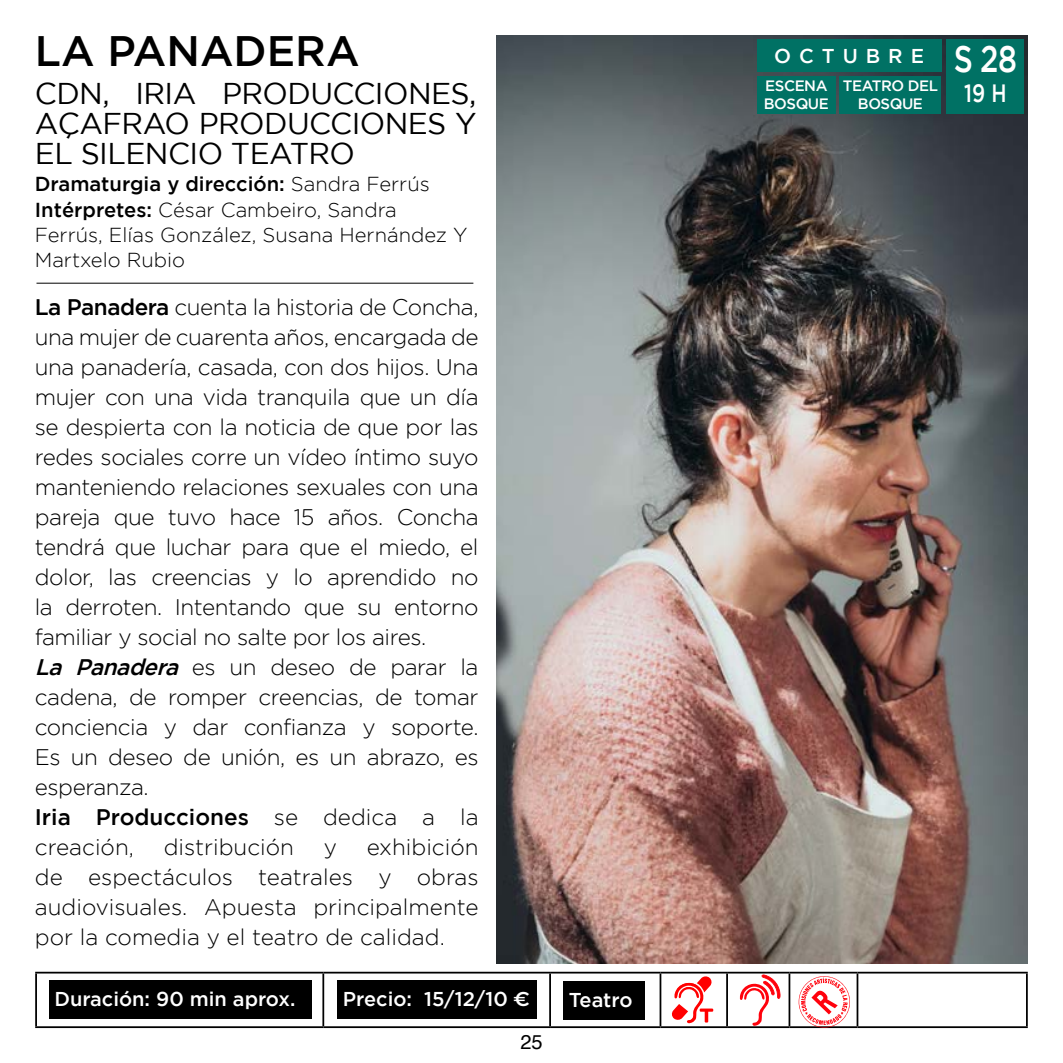
<style>
.page{position:relative;width:1063px;height:1063px;background:#fff}
.page>*{position:absolute;margin:0;border:0;box-sizing:border-box;transform-origin:0 0}
.t1{font:500 42.5px "Gotham";color:#000}
.t2{font:500 37.5px "Gotham";color:#fff;scale:.8 1}
.t3{font:30px/30px "Gotham";letter-spacing:-.02em;color:#000;text-align:justify}
.t4{font:500 25px "Gotham";color:#fff;scale:.8 1}
.t5{font:300 22.5px/30px "Gotham";letter-spacing:-.02em;color:#000}
.t6{font:300 22.5px "Gotham";color:#000}
.t7{font:300 20.25px/25.2px "Gotham";color:#000}
.t8{font:500 20px "Gotham";color:#fff}
.t9{font:500 20px "Gotham";letter-spacing:.4em;color:#fff}
.t10{font:20px "Helvetica";color:#000}
.t11{font:500 15px/17.5px "Gotham";letter-spacing:-.03em;color:#fff;text-align:center}
.s1{font-weight:500}
.s2{font-weight:500;font-style:italic}
.s3{font-family:"Montserrat Alternates";font-weight:600}
</style>
<div class="page">
<div style="left:49px;top:980px;width:262px;height:39px;background:#000"></div>
<div style="left:563px;top:981px;width:82px;height:39px;background:#000"></div>
<div style="left:337px;top:980px;width:200px;height:39px;background:#000"></div>
<hr style="left:37px;top:283px;width:436px;height:1px;background:#000">
<svg style="left:739px;top:974px;width:42px;height:52px"></svg>
<img style="left:496px;top:35px;width:532px;height:929px">
<div style="left:757px;top:39px;width:184px;height:33px;background:#007164"></div>
<div style="left:840px;top:76px;width:101px;height:37px;background:#007164"></div>
<div style="left:757px;top:76px;width:79px;height:37px;background:#007164"></div>
<div style="left:947px;top:39px;width:77px;height:74px;background:#007164"></div>
<hr style="left:35px;top:972px;width:288px;height:2px;background:#000">
<hr style="left:35px;top:974px;width:2px;height:52px;background:#000">
<hr style="left:323px;top:972px;width:227px;height:2px;background:#000">
<hr style="left:322px;top:974px;width:2px;height:52px;background:#000">
<hr style="left:550px;top:972px;width:110px;height:2px;background:#000">
<hr style="left:549px;top:974px;width:2px;height:52px;background:#000">
<hr style="left:660px;top:972px;width:67px;height:2px;background:#000">
<hr style="left:660px;top:974px;width:1px;height:52px;background:#000">
<hr style="left:727px;top:972px;width:62px;height:2px;background:#000">
<hr style="left:726px;top:974px;width:2px;height:52px;background:#000">
<hr style="left:789px;top:972px;width:68px;height:2px;background:#000">
<hr style="left:789px;top:974px;width:1px;height:52px;background:#000">
<hr style="left:857px;top:972px;width:171px;height:2px;background:#000">
<hr style="left:857px;top:974px;width:1px;height:52px;background:#000">
<hr style="left:1026px;top:974px;width:2px;height:52px;background:#000">
<hr style="left:35px;top:1026px;width:288px;height:2px;background:#000">
<hr style="left:323px;top:1026px;width:227px;height:2px;background:#000">
<hr style="left:550px;top:1026px;width:110px;height:2px;background:#000">
<hr style="left:660px;top:1026px;width:67px;height:2px;background:#000">
<hr style="left:727px;top:1026px;width:62px;height:2px;background:#000">
<hr style="left:789px;top:1026px;width:68px;height:2px;background:#000">
<hr style="left:857px;top:1026px;width:171px;height:2px;background:#000">
<svg style="left:671px;top:976px;width:42px;height:47px"></svg>
<svg style="left:799px;top:976px;width:52px;height:53px"></svg>
<h1 class="t1" style="left:35px;top:27px;width:326px">LA PANADERA</h1>
<h3 class="t3" style="left:35px;top:77px;width:443px">CDN, IRIA PRODUCCIONES, AÇAFRAO PRODUCCIONES Y EL SILENCIO TEATRO</h3>
<p class="t7" style="left:35px;top:171px;width:434px"><span class="s1">Dramaturgia y dirección:</span> Sandra Ferrús <span class="s1">Intérpretes:</span> César Cambeiro, Sandra Ferrús, Elías González, Susana Hernández Y Martxelo Rubio</p>
<p class="t5" style="left:35px;top:292px;width:445px"><span class="s1">La Panadera</span> cuenta la historia de Concha, una mujer de cuarenta años, encargada de una panadería, casada, con dos hijos. Una mujer con una vida tranquila que un día se despierta con la noticia de que por las redes sociales corre un vídeo íntimo suyo manteniendo relaciones sexuales con una pareja que tuvo hace 15 años. Concha tendrá que luchar para que el miedo, el dolor, las creencias y lo aprendido no la derroten. Intentando que su entorno familiar y social no salte por los aires.<br><span class="s2">La Panadera</span> es un deseo de parar la cadena, de romper creencias, de tomar conciencia y dar confianza y soporte.<br>Es un deseo de unión, es un abrazo, es esperanza.<br><span class="s1">Iria Producciones</span> se dedica a la creación,</p>
<p class="t5" style="left:35px;top:832px;width:445px;text-align:justify;text-indent:332px">exhibición de espectáculos teatrales y obras audiovisuales. Apuesta principalmente por la comedia y el teatro de calidad.</p>
<p class="t6" style="left:164px;top:835px;width:132px">distribución</p>
<p class="t5" style="left:324px;top:832px;width:15px">y</p>
<p class="t8" style="left:54px;top:987px;width:242px">Duración: 90 min aprox.</p>
<p class="t8" style="left:343px;top:987px;width:188px">Precio: 15/12/10 <span class="s3">€</span></p>
<p class="t8" style="left:569px;top:989px;width:65px">Teatro</p>
<p class="t10" style="left:520px;top:1026px;width:24px">25</p>
<p class="t9" style="left:774px;top:44px;width:152px">OCTUBRE</p>
<p class="t11" style="left:843px;top:77px;width:97px">TEATRO DEL<br>BOSQUE</p>
<p class="t11" style="left:764px;top:77px;width:67px;text-align:left">ESCENA<br>BOSQUE</p>
<h2 class="t2" style="left:954px;top:38px;width:80px">S 28</h2>
<p class="t4" style="left:964px;top:79px;width:55px">19 H</p>
</div>
